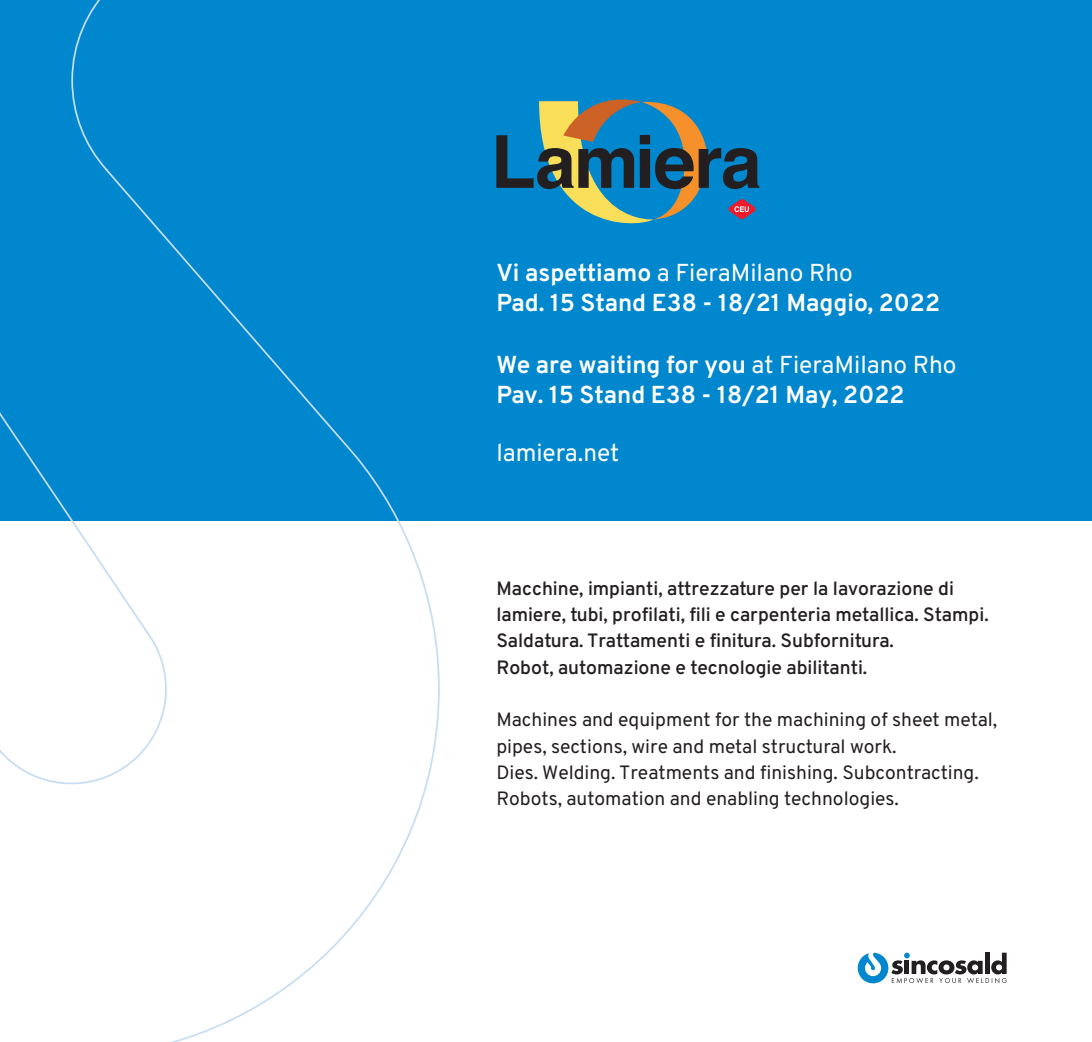
<style>
.page{position:relative;width:1092px;height:1042px;background:#fff}
.page>*{position:absolute;margin:0;border:0;box-sizing:border-box;transform-origin:0 0}
.t1{font:700 24.5px "Overpass";color:#fff}
.t2{font:24.5px "Overpass";color:#fff}
.t3{font:600 19.25px/26.2px "Overpass";color:#231f20}
.t4{font:19.25px/26.2px "Overpass";color:#231f20}
.s1{font-weight:700}
.s2{font-weight:400}
</style>
<div class="page">
<div style="left:0;top:0;width:1091px;height:521px;background:#0087cd"></div>
<svg style="left:857px;top:952px;width:149px;height:31px"></svg>
<svg style="left:0;top:0;width:440px;height:1042px"></svg>
<svg style="left:496px;top:99px;width:263px;height:125px"></svg>
<p class="t2" style="left:496px;top:258px;width:358px"><span class="s1">Vi aspettiamo</span> a FieraMilano Rho</p>
<p class="t1" style="left:496px;top:287px;width:445px">Pad. 15 Stand E38 - 18/21 Maggio, 2022</p>
<p class="t1" style="left:496px;top:349px;width:462px">We are waiting for you <span class="s2">at FieraMilano Rho</span></p>
<p class="t1" style="left:496px;top:379px;width:409px">Pav. 15 Stand E38 - 18/21 May, 2022</p>
<p class="t2" style="left:496px;top:438px;width:124px">lamiera.net</p>
<p class="t3" style="left:496px;top:575px;width:493px">Macchine, impianti, attrezzature per la lavorazione di lamiere, tubi, profilati, fili e carpenteria metallica. Stampi.<br>Saldatura. Trattamenti e finitura. Subfornitura.</p>
<p class="t3" style="left:496px;top:654px;width:372px">Robot, automazione e tecnologie abilitanti.</p>
<p class="t4" style="left:496px;top:706px;width:502px">Machines and equipment for the machining of sheet metal, pipes, sections, wire and metal structural work.</p>
<p class="t4" style="left:496px;top:759px;width:484px">Dies. Welding. Treatments and finishing. Subcontracting.<br>Robots, automation and enabling technologies.</p>
</div>
